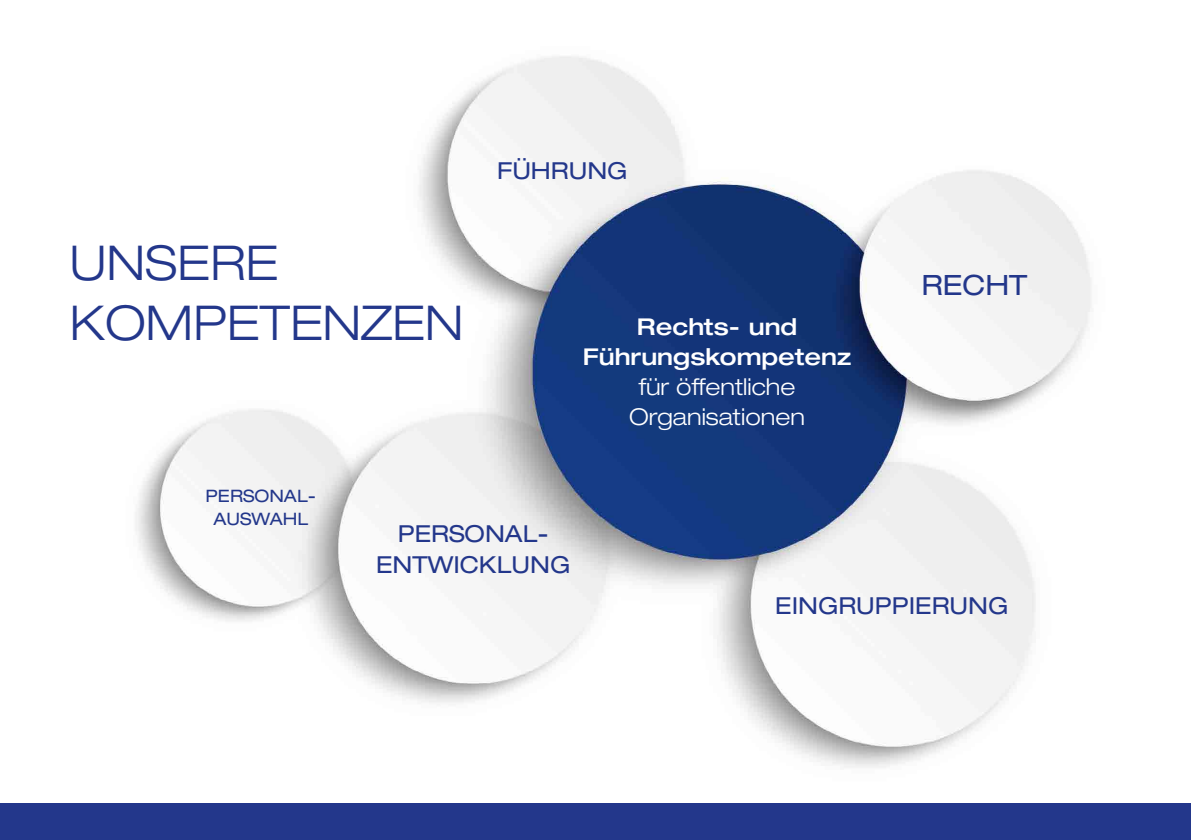
<style>
.page{position:relative;width:1191px;height:840px;background:#fff}
.page>*{position:absolute;margin:0;border:0;box-sizing:border-box;transform-origin:0 0}
.t1{font:300 expanded 48px/60px "Helvetica Neue LTW1 G";color:#23378b}
.t2{font:expanded 28px "Helvetica Neue LTW1 G";color:#23378b}
.t3{font:expanded 23.4px/30.8px "Helvetica Neue LTW1 G";color:#23378b;text-align:center}
.t4{font:300 expanded 23.2px/30px "Helvetica Neue LTW1 G";color:#fff;text-align:center}
.t5{font:500 expanded 23.2px/30px "Helvetica Neue LTW1 G";color:#fff;text-align:center}
.t6{font:expanded 17.2px/22.6px "Helvetica Neue LTW1 G";color:#23378b;text-align:center}
</style>
<div class="page">
<img style="left:135px;top:56px;width:956px;height:712px">
<div style="left:0;top:803px;width:1191px;height:36px;background:#23378b"></div>
<h1 class="t1" style="left:69px;top:232px;width:395px">UNSERE<br>KOMPETENZEN</h1>
<p class="t3" style="left:497px;top:154px;width:132px">FÜHRUNG</p>
<p class="t5" style="left:583px;top:311px;width:270px">Rechts- und<br>Führungskompetenz</p>
<p class="t4" style="left:629px;top:371px;width:177px">für öffentliche<br>Organisationen</p>
<p class="t6" style="left:206px;top:484px;width:112px">PERSONAL-<br>AUSWAHL</p>
<p class="t3" style="left:376px;top:517px;width:196px">PERSONAL-<br>ENTWICKLUNG</p>
<p class="t2" style="left:921px;top:267px;width:107px">RECHT</p>
<p class="t3" style="left:775px;top:589px;width:235px">EINGRUPPIERUNG</p>
</div>
